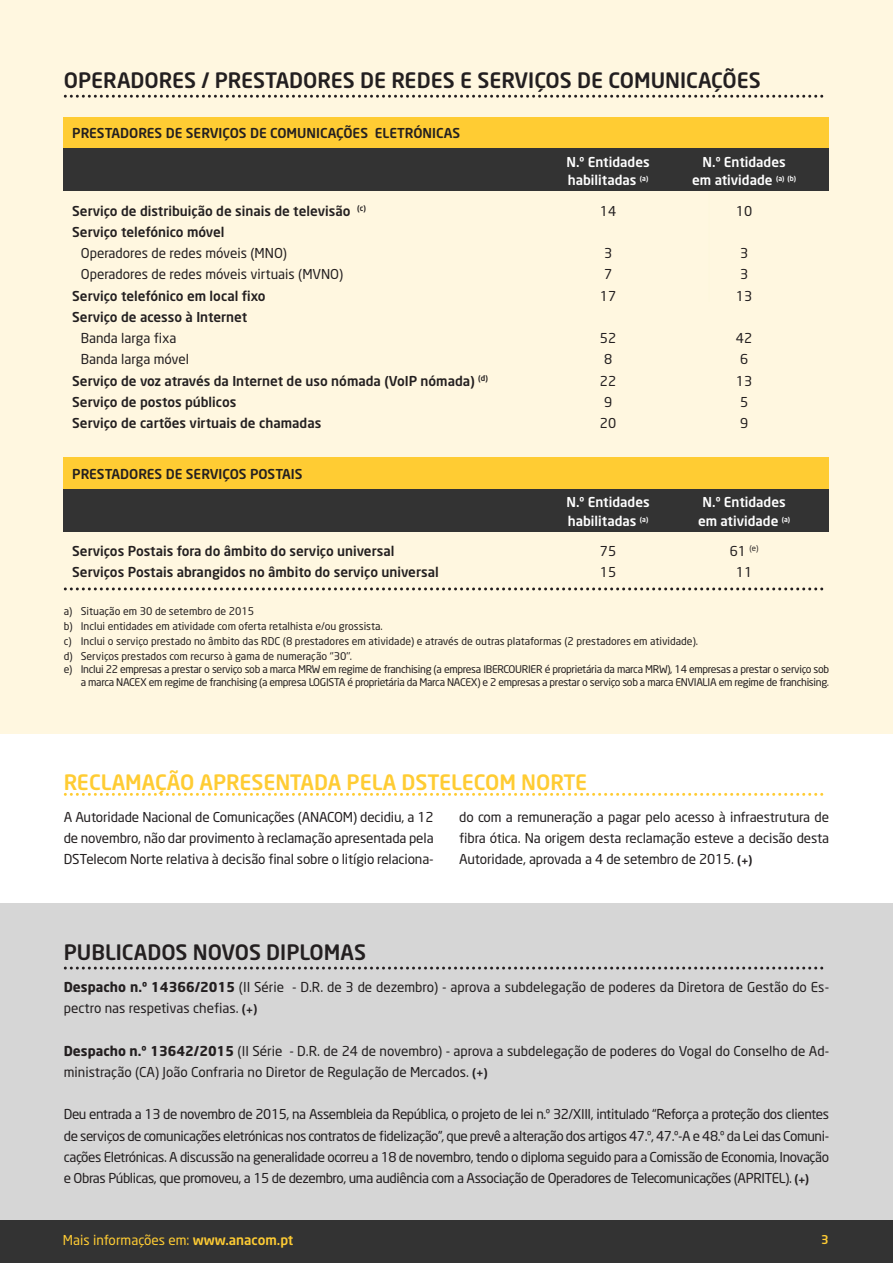
<style>
.page{position:relative;width:893px;height:1263px;background:#fff}
.page>*{position:absolute;margin:0;border:0;box-sizing:border-box;transform-origin:0 0}
.t1{font:500 21px "Neo Sans";color:#231f20}
.t2{font:500 21px "Neo Sans";color:#fc3}
.t3{font:13.5px/21.3px "Neo Sans";color:#231f20;text-align:justify}
.t4{font:500 13.5px "Neo Sans";color:#231f20}
.t5{font:500 13.5px "Neo Sans";color:#fff}
.t6{font:13.5px "Neo Sans";color:#fc3}
.t7{font:500 12px "Neo Sans";color:#fc3}
.t8{font:10.5px/12.6px "Neo Sans";letter-spacing:-.03em;color:#231f20;text-align:right}
.t9{font:10.5px/15px "Neo Sans";color:#231f20}
.t10{font:7.8px "Neo Sans";color:#231f20}
.s1{font-size:13.5px}
.s2{font-weight:500;font-size:12px}
.s3{font-weight:700}
.s4{font-weight:500}
</style>
<div class="page">
<div style="left:0;top:903px;width:893px;height:317px;background:#d6d6d6"></div>
<svg style="left:65px;top:966px;width:759px;height:3px"></svg>
<div style="left:0;top:0;width:893px;height:733px;background:#fff7e0"></div>
<div style="left:64px;top:117px;width:765px;height:32px;background:#fc3"></div>
<div style="left:64px;top:149px;width:765px;height:42px;background:#333"></div>
<svg style="left:65px;top:95px;width:759px;height:3px"></svg>
<div style="left:64px;top:457px;width:765px;height:32px;background:#fc3"></div>
<div style="left:64px;top:489px;width:765px;height:42px;background:#333"></div>
<svg style="left:65px;top:587px;width:759px;height:3px"></svg>
<svg style="left:65px;top:793px;width:759px;height:3px"></svg>
<div style="left:0;top:1220px;width:893px;height:43px;background:#333"></div>
<h1 class="t1" style="left:64px;top:67px;width:699px">OPERADORES / PRESTADORES DE REDES E SERVIÇOS DE COMUNICAÇÕES</h1>
<p class="t4" style="left:72px;top:125px;width:389px">PRESTADORES DE SERVIÇOS DE COMUNICAÇÕES ELETRÓNICAS</p>
<p class="t5" style="left:566px;top:154px;width:85px">N.º Entidades</p>
<p class="t5" style="left:702px;top:154px;width:85px">N.º Entidades</p>
<p class="t5" style="left:568px;top:172px;width:82px">habilitadas <sup>(a)</sup></p>
<p class="t5" style="left:692px;top:172px;width:105px">em atividade <sup>(a)</sup> <sup>(b)</sup></p>
<p class="t4" style="left:72px;top:202px;width:295px">Serviço de distribuição de sinais de televisão <sup>(c)</sup></p>
<p class="t3" style="left:600px;top:200px;width:18px">14</p>
<p class="t3" style="left:736px;top:200px;width:18px">10</p>
<p class="t4" style="left:72px;top:223px;width:154px">Serviço telefónico móvel</p>
<p class="t3" style="left:81px;top:242px;width:208px">Operadores de redes móveis (MNO)</p>
<p class="t3" style="left:604px;top:242px;width:10px">3</p>
<p class="t3" style="left:740px;top:242px;width:10px">3</p>
<p class="t3" style="left:81px;top:264px;width:264px">Operadores de redes móveis virtuais (MVNO)</p>
<p class="t3" style="left:604px;top:264px;width:10px">7</p>
<p class="t3" style="left:740px;top:264px;width:10px">3</p>
<p class="t4" style="left:72px;top:287px;width:195px">Serviço telefónico em local fixo</p>
<p class="t3" style="left:600px;top:285px;width:18px">17</p>
<p class="t3" style="left:736px;top:285px;width:18px">13</p>
<p class="t4" style="left:72px;top:308px;width:176px">Serviço de acesso à Internet</p>
<p class="t3" style="left:81px;top:327px;width:97px">Banda larga fixa</p>
<p class="t3" style="left:600px;top:327px;width:18px">52</p>
<p class="t3" style="left:736px;top:327px;width:18px">42</p>
<p class="t3" style="left:81px;top:349px;width:110px">Banda larga móvel</p>
<p class="t3" style="left:604px;top:349px;width:10px">8</p>
<p class="t3" style="left:740px;top:349px;width:10px">6</p>
<p class="t4" style="left:72px;top:372px;width:417px">Serviço de voz através da Internet de uso nómada (VoIP nómada) <sup>(d)</sup></p>
<p class="t3" style="left:600px;top:370px;width:18px">22</p>
<p class="t3" style="left:736px;top:370px;width:18px">13</p>
<p class="t4" style="left:72px;top:393px;width:166px">Serviço de postos públicos</p>
<p class="t3" style="left:604px;top:391px;width:10px">9</p>
<p class="t3" style="left:740px;top:391px;width:10px">5</p>
<p class="t4" style="left:72px;top:415px;width:251px">Serviço de cartões virtuais de chamadas</p>
<p class="t3" style="left:600px;top:412px;width:18px">20</p>
<p class="t3" style="left:740px;top:412px;width:10px">9</p>
<p class="t4" style="left:72px;top:465px;width:232px">PRESTADORES DE SERVIÇOS POSTAIS</p>
<p class="t5" style="left:566px;top:494px;width:85px">N.º Entidades</p>
<p class="t5" style="left:702px;top:494px;width:85px">N.º Entidades</p>
<p class="t5" style="left:568px;top:512px;width:82px">habilitadas <sup>(a)</sup></p>
<p class="t5" style="left:698px;top:512px;width:94px">em atividade <sup>(a)</sup></p>
<p class="t4" style="left:72px;top:542px;width:324px">Serviços Postais fora do âmbito do serviço universal</p>
<p class="t3" style="left:600px;top:540px;width:18px">75</p>
<p class="t10" style="left:730px;top:544px;width:30px"><span class="s1">61</span> (e)</p>
<p class="t4" style="left:72px;top:564px;width:368px">Serviços Postais abrangidos no âmbito do serviço universal</p>
<p class="t3" style="left:600px;top:561px;width:18px">15</p>
<p class="t3" style="left:736px;top:561px;width:18px">11</p>
<p class="t9" style="left:64px;top:604px;width:636px">a) Situação em 30 de setembro de 2015<br>b) Inclui entidades em atividade com oferta retalhista e/ou grossista.<br>c) Inclui o serviço prestado no âmbito das RDC (8 prestadores em atividade) e através de outras plataformas (2 prestadores em atividade). d) Serviços prestados com recurso à gama de numeração ‘’30’’.</p>
<p class="t8" style="left:64px;top:663px;width:767px">e) Inclui 22 empresas a prestar o serviço sob a marca MRW em regime de franchising (a empresa IBERCOURIER é proprietária da marca MRW), 14 empresas a prestar o serviço sob a marca NACEX em regime de franchising (a empresa LOGISTA é proprietária da Marca NACEX) e 2 empresas a prestar o serviço sob a marca ENVIALIA em regime de franchising.</p>
<h1 class="t2" style="left:64px;top:769px;width:525px">RECLAMAÇÃO APRESENTADA PELA DSTELECOM NORTE</h1>
<p class="t3" style="left:64px;top:806px;width:371px">A Autoridade Nacional de Comunicações (ANACOM) decidiu, a 12 de novembro, não dar provimento à reclamação apresentada pela DSTelecom Norte relativa à decisão final sobre o litígio relaciona-</p>
<p class="t3" style="left:459px;top:806px;width:371px">do com a remuneração a pagar pelo acesso à infraestrutura de fibra ótica. Na origem desta reclamação esteve a decisão desta Autoridade, aprovada a 4 de setembro de 2015. <span class="s2">(</span><sub>+</sub><span class="s2">)</span></p>
<h1 class="t1" style="left:64px;top:939px;width:304px">PUBLICADOS NOVOS DIPLOMAS</h1>
<p class="t3" style="left:64px;top:976px;width:767px"><span class="s3">Despacho n.º 14366/2015</span> (II Série - D.R. de 3 de dezembro) - aprova a subdelegação de poderes da Diretora de Gestão do Es&shy;pectro nas respetivas chefias. <span class="s2">(</span><sub>+</sub><span class="s2">)</span></p>
<p class="t3" style="left:64px;top:1040px;width:767px"><span class="s3">Despacho n.º 13642/2015</span> (II Série - D.R. de 24 de novembro) - aprova a subdelegação de poderes do Vogal do Conselho de Ad&shy;ministração (CA) João Confraria no Diretor de Regulação de Mercados. <span class="s2">(</span><sub>+</sub><span class="s2">)</span></p>
<p class="t3" style="left:64px;top:1103px;width:767px">Deu entrada a 13 de novembro de 2015, na Assembleia da República, o projeto de lei n.º 32/XIII, intitulado “Reforça a proteção dos clientes de serviços de comunicações eletrónicas nos contratos de fidelização”, que prevê a alteração dos artigos 47.º, 47.º-A e 48.º da Lei das Comuni&shy;cações Eletrónicas. A discussão na generalidade ocorreu a 18 de novembro, tendo o diploma seguido para a Comissão de Economia, Inovação e Obras Públicas, que promoveu, a 15 de dezembro, uma audiência com a Associação de Operadores de Telecomunicações (APRITEL). <span class="s2">(</span><sub>+</sub><span class="s2">)</span></p>
<p class="t6" style="left:63px;top:1231px;width:232px">Mais informações em: <span class="s4">www.anacom.pt</span></p>
<p class="t7" style="left:821px;top:1232px;width:9px">3</p>
</div>
